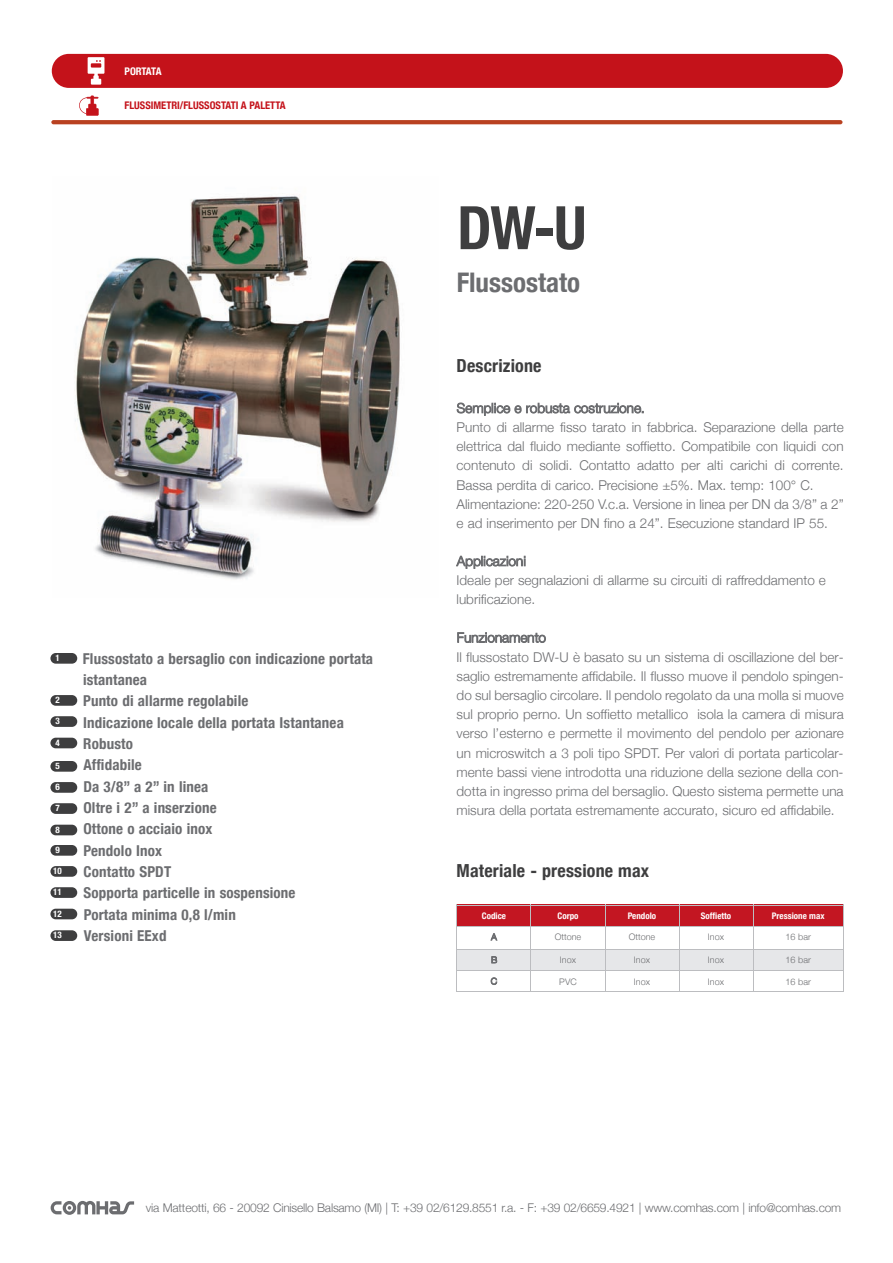
<style>
.page{position:relative;width:893px;height:1263px;background:#fff}
.page>*{position:absolute;margin:0;border:0;box-sizing:border-box;transform-origin:0 0}
.t1{font:700 condensed 60px "Helvetica Neue";color:#3e3e3f}
.t2{font:700 condensed 27px "Helvetica Neue";color:#6c6d70}
.t3{font:700 condensed 18px "Helvetica Neue";letter-spacing:.01em;color:#3e3e3f}
.t4{font:700 condensed 15px/21.3px "Helvetica Neue";letter-spacing:.01em;color:#6c6d70}
.t5{font:300 13.5px/19.2px "Helvetica Neue";color:#6c6d70}
.t6{font:300 12px "Helvetica Neue";letter-spacing:-.015em;color:#6c6d70}
.t7{font:700 condensed 10.5px "Helvetica Neue";color:#c4121a}
.t8{font:700 condensed 10.5px "Helvetica Neue";letter-spacing:-.035em;color:#fff}
.t9{font:700 condensed 9px "Helvetica Neue";color:#fff}
.t10{font:300 9px "Helvetica Neue";color:#6c6d70}
</style>
<div class="page">
<div style="left:52px;top:54px;width:791px;height:34px;background:#c4121a;border-radius:17px"></div>
<svg style="left:88px;top:57px;width:16px;height:28px"></svg>
<svg style="left:79px;top:96px;width:20px;height:20px"></svg>
<svg style="left:51px;top:120px;width:791px;height:4px;background:#ba4425"></svg>
<svg style="left:51px;top:1201px;width:83px;height:14px"></svg>
<img style="left:75px;top:195px;width:325px;height:385px">
<div style="left:50px;top:653px;width:27px;height:11px;background:#3e3e3f;border-radius:5px"></div>
<div style="left:50px;top:695px;width:27px;height:11px;background:#3e3e3f;border-radius:5px"></div>
<div style="left:50px;top:716px;width:27px;height:11px;background:#3e3e3f;border-radius:5px"></div>
<div style="left:50px;top:738px;width:27px;height:10px;background:#3e3e3f;border-radius:5px"></div>
<div style="left:50px;top:761px;width:27px;height:11px;background:#3e3e3f;border-radius:5px"></div>
<div style="left:50px;top:782px;width:27px;height:11px;background:#3e3e3f;border-radius:5px"></div>
<div style="left:50px;top:803px;width:27px;height:11px;background:#3e3e3f;border-radius:5px"></div>
<div style="left:50px;top:825px;width:27px;height:10px;background:#3e3e3f;border-radius:5px"></div>
<div style="left:50px;top:845px;width:27px;height:11px;background:#3e3e3f;border-radius:5px"></div>
<div style="left:50px;top:866px;width:27px;height:11px;background:#3e3e3f;border-radius:5px"></div>
<div style="left:50px;top:887px;width:27px;height:11px;background:#3e3e3f;border-radius:5px"></div>
<div style="left:50px;top:909px;width:27px;height:10px;background:#3e3e3f;border-radius:5px"></div>
<div style="left:50px;top:930px;width:27px;height:11px;background:#3e3e3f;border-radius:5px"></div>
<svg style="left:457px;top:403px;width:186px;height:13px"></svg>
<svg style="left:456px;top:556px;width:69px;height:13px"></svg>
<svg style="left:457px;top:632px;width:89px;height:11px"></svg>
<div style="left:456px;top:905px;width:75px;height:22px;background:#c31622"></div>
<div style="left:531px;top:905px;width:74px;height:22px;background:#c31622"></div>
<div style="left:605px;top:905px;width:74px;height:22px;background:#c31622"></div>
<div style="left:679px;top:905px;width:74px;height:22px;background:#c31622"></div>
<div style="left:753px;top:905px;width:90px;height:22px;background:#c31622"></div>
<svg style="left:490px;top:933px;width:7px;height:7px"></svg>
<div style="left:456px;top:950px;width:75px;height:21px;background:#e6e7e9"></div>
<svg style="left:491px;top:956px;width:6px;height:7px"></svg>
<div style="left:531px;top:950px;width:74px;height:21px;background:#e6e7e9"></div>
<div style="left:605px;top:950px;width:74px;height:21px;background:#e6e7e9"></div>
<div style="left:679px;top:950px;width:74px;height:21px;background:#e6e7e9"></div>
<div style="left:753px;top:950px;width:90px;height:21px;background:#e6e7e9"></div>
<svg style="left:491px;top:978px;width:6px;height:7px"></svg>
<hr style="left:456px;top:905px;width:1px;height:87px;background:#bcbdc0">
<hr style="left:530px;top:905px;width:1px;height:87px;background:#bcbdc0">
<hr style="left:604px;top:905px;width:1px;height:87px;background:#bcbdc0">
<hr style="left:678px;top:905px;width:1px;height:87px;background:#bcbdc0">
<hr style="left:752px;top:905px;width:1px;height:87px;background:#bcbdc0">
<hr style="left:843px;top:905px;width:1px;height:87px;background:#bcbdc0">
<hr style="left:456px;top:905px;width:387px;height:1px;background:#bcbdc0">
<hr style="left:456px;top:926px;width:387px;height:1px;background:#bcbdc0">
<hr style="left:456px;top:949px;width:387px;height:1px;background:#bcbdc0">
<hr style="left:456px;top:970px;width:387px;height:1px;background:#bcbdc0">
<hr style="left:456px;top:991px;width:387px;height:1px;background:#bcbdc0">
<p class="t8" style="left:125px;top:65px;width:38px">PORTATA</p>
<p class="t7" style="left:125px;top:99px;width:163px">FLUSSIMETRI/FLUSSOSTATI A PALETTA</p>
<p class="t9" style="left:55px;top:652px;width:6px">1</p>
<p class="t9" style="left:55px;top:694px;width:6px">2</p>
<p class="t9" style="left:55px;top:716px;width:6px">3</p>
<p class="t9" style="left:55px;top:737px;width:6px">4</p>
<p class="t9" style="left:55px;top:760px;width:6px">5</p>
<p class="t9" style="left:55px;top:781px;width:6px">6</p>
<p class="t9" style="left:55px;top:803px;width:6px">7</p>
<p class="t9" style="left:55px;top:824px;width:6px">8</p>
<p class="t9" style="left:55px;top:844px;width:6px">9</p>
<p class="t9" style="left:53px;top:865px;width:10px">10</p>
<p class="t9" style="left:53px;top:887px;width:10px">11</p>
<p class="t9" style="left:53px;top:908px;width:10px">12</p>
<p class="t9" style="left:53px;top:930px;width:10px">13</p>
<p class="t4" style="left:83px;top:647px;width:292px">Flussostato a bersaglio con indicazione portata istantanea<br>Punto di allarme regolabile<br>Indicazione locale della portata Istantanea<br>Robusto<br>Affidabile<br>Da 3/8” a 2” in linea<br>Oltre i 2” a inserzione<br>Ottone o acciaio inox<br>Pendolo Inox<br>Contatto SPDT<br>Sopporta particelle in sospensione<br>Portata minima 0,8 l/min<br>Versioni EExd</p>
<h1 class="t1" style="left:457px;top:191px;width:131px">DW-U</h1>
<h2 class="t2" style="left:456px;top:266px;width:125px">Flussostato</h2>
<h3 class="t3" style="left:456px;top:355px;width:87px">Descrizione</h3>
<p class="t5" style="left:456px;top:417px;width:388px">Punto di allarme fisso tarato in fabbrica. Separazione della parte elettrica dal fluido mediante soffietto. Compatibile con liquidi con contenuto di solidi. Contatto adatto per alti carichi di corrente.<br>Bassa perdita di carico. Precisione ±5%. Max. temp: 100° C.<br>Alimentazione: 220-250 V.c.a. Versione in linea per DN da 3/8” a 2” e ad inserimento per DN fino a 24”. Esecuzione standard IP 55.</p>
<p class="t5" style="left:456px;top:551px;width:371px">Applicazioni<br>Ideale per segnalazioni di allarme su circuiti di raffreddamento e lubrificazione.</p>
<p class="t5" style="left:456px;top:647px;width:389px;text-align:justify">Il flussostato DW-U è basato su un sistema di oscillazione del ber&shy;saglio estremamente affidabile. Il flusso muove il pendolo spingen&shy;do sul bersaglio circolare. Il pendolo regolato da una molla si muove sul proprio perno. Un soffietto metallico isola la camera di misura verso l’esterno e permette il movimento del pendolo per azionare un microswitch a 3 poli tipo SPDT. Per valori di portata particolar&shy;mente bassi viene introdotta una riduzione della sezione della con&shy;dotta in ingresso prima del bersaglio. Questo sistema permette una misura della portata estremamente accurato, sicuro ed affidabile.</p>
<h3 class="t3" style="left:456px;top:859px;width:194px">Materiale - pressione max</h3>
<p class="t9" style="left:482px;top:910px;width:26px">Codice</p>
<p class="t9" style="left:557px;top:910px;width:22px">Corpo</p>
<p class="t9" style="left:628px;top:910px;width:30px">Pendolo</p>
<p class="t9" style="left:701px;top:910px;width:32px">Soffietto</p>
<p class="t9" style="left:772px;top:910px;width:54px">Pressione max</p>
<p class="t10" style="left:555px;top:932px;width:28px">Ottone</p>
<p class="t10" style="left:629px;top:932px;width:28px">Ottone</p>
<p class="t10" style="left:708px;top:932px;width:18px">Inox</p>
<p class="t10" style="left:785px;top:932px;width:27px">16 bar</p>
<p class="t10" style="left:560px;top:955px;width:18px">Inox</p>
<p class="t10" style="left:634px;top:955px;width:18px">Inox</p>
<p class="t10" style="left:708px;top:955px;width:18px">Inox</p>
<p class="t10" style="left:785px;top:955px;width:27px">16 bar</p>
<p class="t10" style="left:491px;top:976px;width:8px">C</p>
<p class="t10" style="left:559px;top:976px;width:19px">PVC</p>
<p class="t10" style="left:634px;top:976px;width:18px">Inox</p>
<p class="t10" style="left:708px;top:976px;width:18px">Inox</p>
<p class="t10" style="left:785px;top:976px;width:27px">16 bar</p>
<p class="t6" style="left:146px;top:1201px;width:696px">via Matteotti, 66 - 20092 Cinisello Balsamo (MI) | T: +39 02/6129.8551 r.a. - F: +39 02/6659.4921 | www.comhas.com | info@comhas.com</p>
</div>
